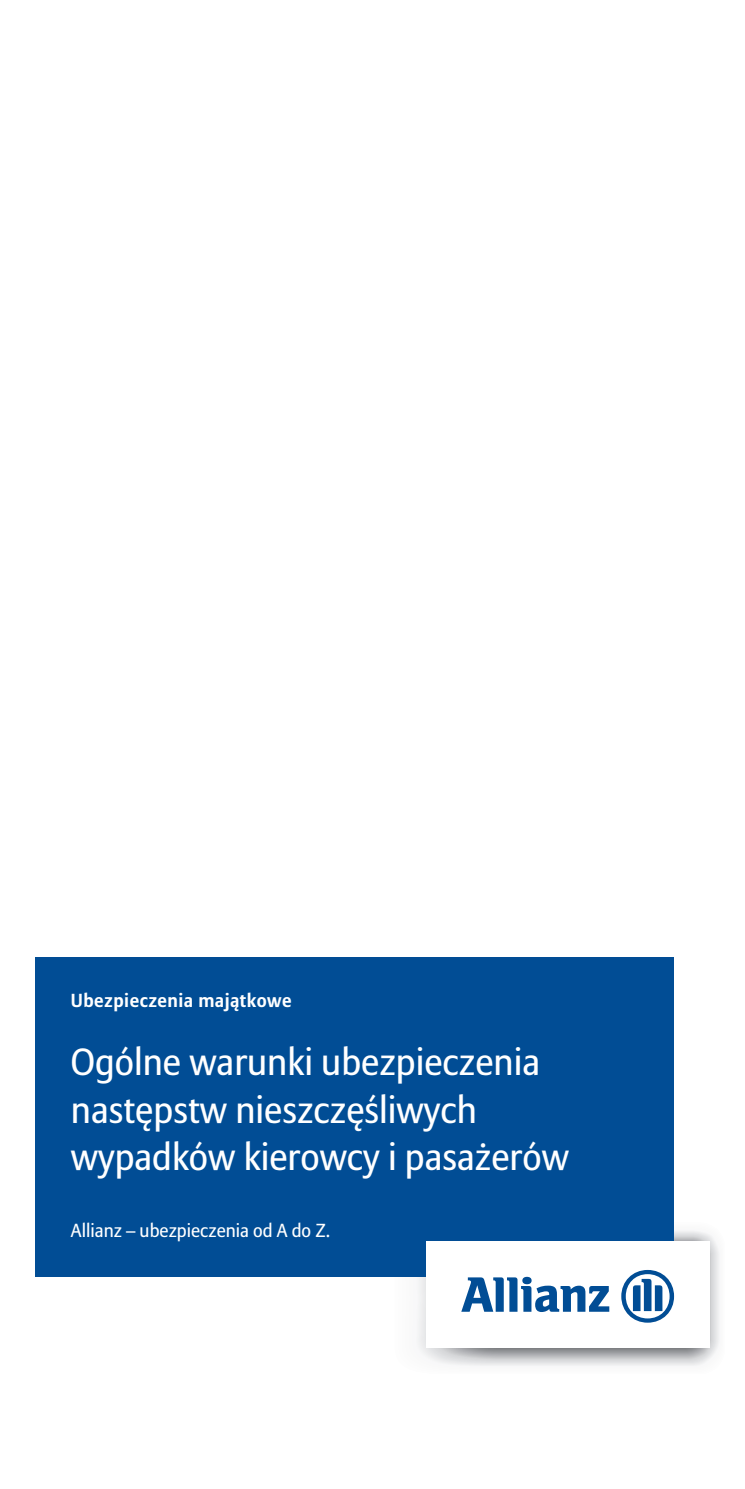
<style>
.page{position:relative;width:745px;height:1489px;background:#fff}
.page>*{position:absolute;margin:0;border:0;box-sizing:border-box;transform-origin:0 0}
.tytul{font:37.5px/47.5px "Allianz Sans CE";color:#fff}
.t1{font:18.75px "Allianz Sans CE";color:#fff}
.t2{font:700 18.75px "Allianz Sans CE";letter-spacing:.025em;color:#fff}
</style>
<div class="page">
<div style="left:35px;top:957px;width:638px;height:319px;background:#014d95"></div>
<svg style="left:408px;top:1227px;width:311px;height:139px"></svg>
<p class="t2" style="left:71px;top:988px;width:222px">Ubezpieczenia majątkowe</p>
<p class="tytul" style="left:71px;top:1039px;width:499px">Ogólne warunki ubezpieczenia następstw nieszczęśliwych wypadków kierowcy i pasażerów</p>
<p class="t1" style="left:71px;top:1218px;width:260px">Allianz – ubezpieczenia od A do Z.</p>
</div>
